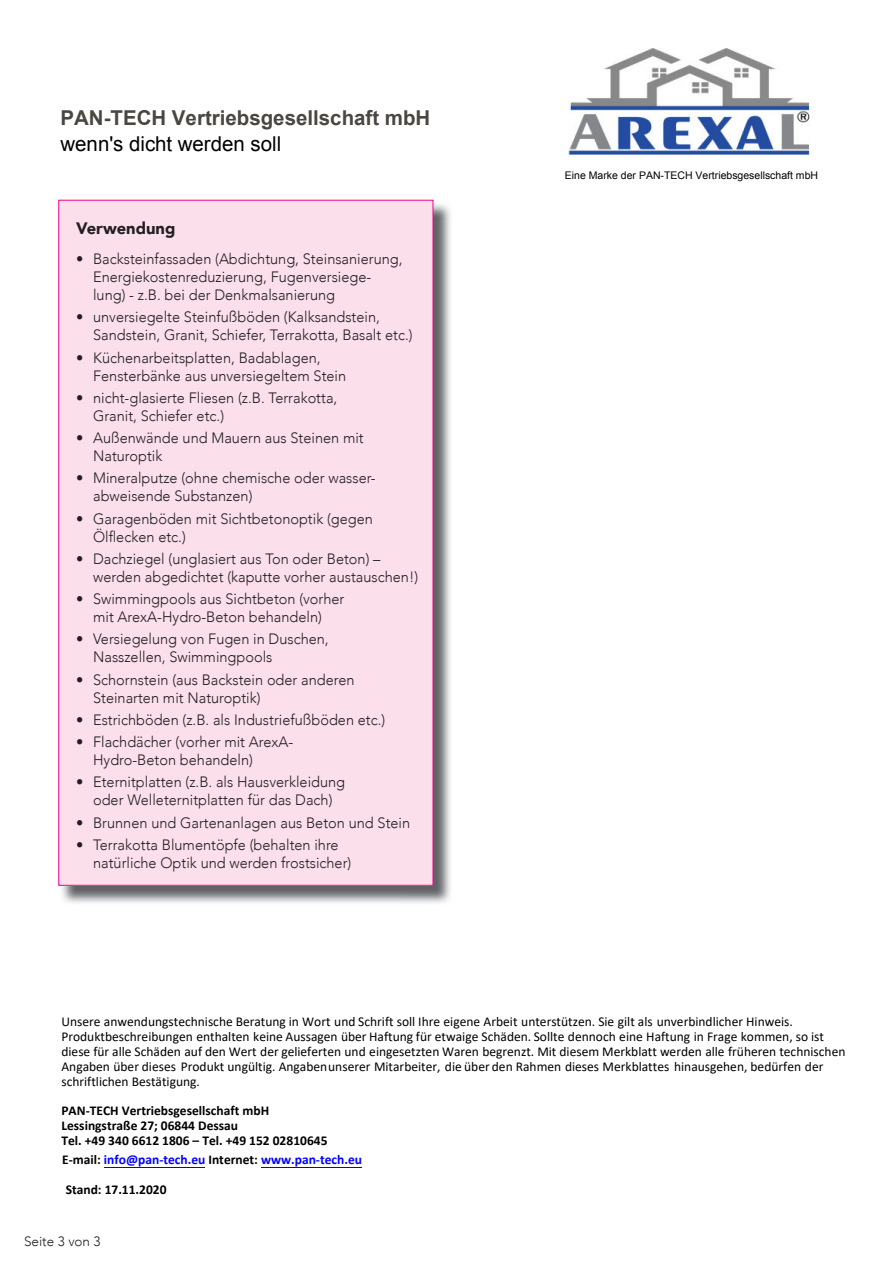
<style>
.page{position:relative;width:893px;height:1263px;background:#fff}
.page>*{position:absolute;margin:0;border:0;box-sizing:border-box;transform-origin:0 0}
.t1{font:700 20.55px "Arial";color:#494740}
.t2{font:20.55px "Arial";color:#000}
.t3{font:900 16.5px "Avenir";color:#231f20}
.t4{font:300 15px/18px "Avenir";color:#231f20}
.t5{font:13.5px/14.9px "Calibri";color:#000}
.t6{font:700 13.5px/14.9px "Calibri";color:#000}
.t7{font:700 13.5px "Calibri";color:#00f}
.t8{font:300 13.5px "Avenir";color:#231f20}
.t9{font:10.5px "Arial";color:#000}
.s1{color:#000}
</style>
<div class="page">
<img style="left:61px;top:202px;width:390px;height:701px">
<div style="left:59px;top:200px;width:374px;height:685px;background:#fbdfeb"></div>
<img style="left:569px;top:49px;width:241px;height:107px">
<hr style="left:261px;top:1166px;width:101px;height:1px;background:#00f">
<hr style="left:104px;top:1166px;width:101px;height:1px;background:#00f">
<h1 class="t1" style="left:60px;top:103px;width:371px">PAN-TECH Vertriebsgesellschaft mbH</h1>
<h1 class="t2" style="left:60px;top:130px;width:222px">wenn's dicht werden soll</h1>
<p class="t3" style="left:76px;top:214px;width:101px">Verwendung</p>
<p class="t4" style="left:93px;top:250px;width:311px;text-indent:-17px">• Backsteinfassaden (Abdichtung, Steinsanierung,<br>Energiekostenreduzierung, Fugenversiege&shy;lung) - z.B. bei der Denkmalsanierung</p>
<p class="t4" style="left:93px;top:308px;width:321px;text-indent:-17px">• unversiegelte Steinfußböden (Kalksandstein,<br>Sandstein, Granit, Schiefer, Terrakotta, Basalt etc.)</p>
<p class="t4" style="left:93px;top:348px;width:255px;text-indent:-17px">• Küchenarbeitsplatten, Badablagen,<br>Fensterbänke aus unversiegeltem Stein</p>
<p class="t4" style="left:93px;top:389px;width:246px;text-indent:-17px">• nicht-glasierte Fliesen (z.B. Terrakotta,<br>Granit, Schiefer etc.)</p>
<p class="t4" style="left:93px;top:429px;width:272px;text-indent:-17px">• Außenwände und Mauern aus Steinen mit<br>Naturoptik</p>
<p class="t4" style="left:93px;top:469px;width:284px;text-indent:-17px">• Mineralputze (ohne chemische oder wasser&shy;abweisende Substanzen)</p>
<p class="t4" style="left:93px;top:509px;width:281px;text-indent:-17px">• Garagenböden mit Sicht beton optik (gegen<br>Ölflecken etc.)</p>
<p class="t4" style="left:93px;top:550px;width:327px;text-indent:-17px">• Dachziegel (unglasiert aus Ton oder Beton) – werden abgedichtet (kaputte vorher austauschen!)</p>
<p class="t4" style="left:76px;top:590px;width:270px;text-align:center">• Swimmingpools aus Sichtbeton (vorher mit ArexA-Hydro-Beton behandeln)</p>
<p class="t4" style="left:93px;top:630px;width:237px;text-indent:-17px">• Versiegelung von Fugen in Duschen,<br>Nasszellen, Swimmingpools</p>
<p class="t4" style="left:93px;top:670px;width:263px;text-indent:-17px">• Schornstein (aus Backstein oder anderen<br>Steinarten mit Naturoptik)</p>
<p class="t4" style="left:76px;top:711px;width:311px">• Estrichböden (z.B. als Industriefußböden etc.)</p>
<p class="t4" style="left:93px;top:733px;width:202px;text-indent:-17px">• Flachdächer (vorher mit ArexA-<br>Hydro-Beton behandeln)</p>
<p class="t4" style="left:76px;top:773px;width:271px;text-align:center">• Eternitplatten (z.B. als Hausverkleidung oder Welleternitplatten für das Dach)</p>
<p class="t4" style="left:76px;top:813px;width:336px">• Brunnen und Gartenanlagen aus Beton und Stein</p>
<p class="t4" style="left:93px;top:836px;width:260px;text-indent:-17px">• Terrakotta Blumentöpfe (behalten ihre natürliche Optik und werden frostsicher)</p>
<p class="t9" style="left:565px;top:168px;width:255px">Eine Marke der PAN-TECH Vertriebsgesellschaft mbH</p>
<p class="t5" style="left:61px;top:1014px;width:785px">Unsere anwendungstechnische Beratung in Wort und Schrift soll Ihre eigene Arbeit unterstützen. Sie gilt als unverbindlicher Hinweis.<br>Produktbeschreibungen enthalten keine Aussagen über Haftung für etwaige Schäden. Sollte dennoch eine Haftung in Frage kommen, so ist diese für alle Schäden auf den Wert der gelieferten und eingesetzten Waren begrenzt. Mit diesem Merkblatt werden alle früheren technischen Angaben über dieses Produkt ungültig. Angaben unserer Mitarbeiter, die über den Rahmen dieses Merkblattes hinausgehen, bedürfen der schriftlichen Bestätigung.</p>
<p class="t6" style="left:61px;top:1103px;width:268px">PAN-TECH Vertriebsgesellschaft mbH<br>Lessingstraße 27; 06844 Dessau<br>Tel. +49 340 6612 1806 – Tel. +49 152 02810645</p>
<p class="t7" style="left:62px;top:1150px;width:301px"><span class="s1">E-mail:</span> info@pan-tech.eu <span class="s1">Internet:</span> www.pan-tech.eu</p>
<p class="t6" style="left:66px;top:1182px;width:102px">Stand: 17.11.2020</p>
<p class="t8" style="left:24px;top:1233px;width:78px">Seite 3 von 3</p>
</div>
